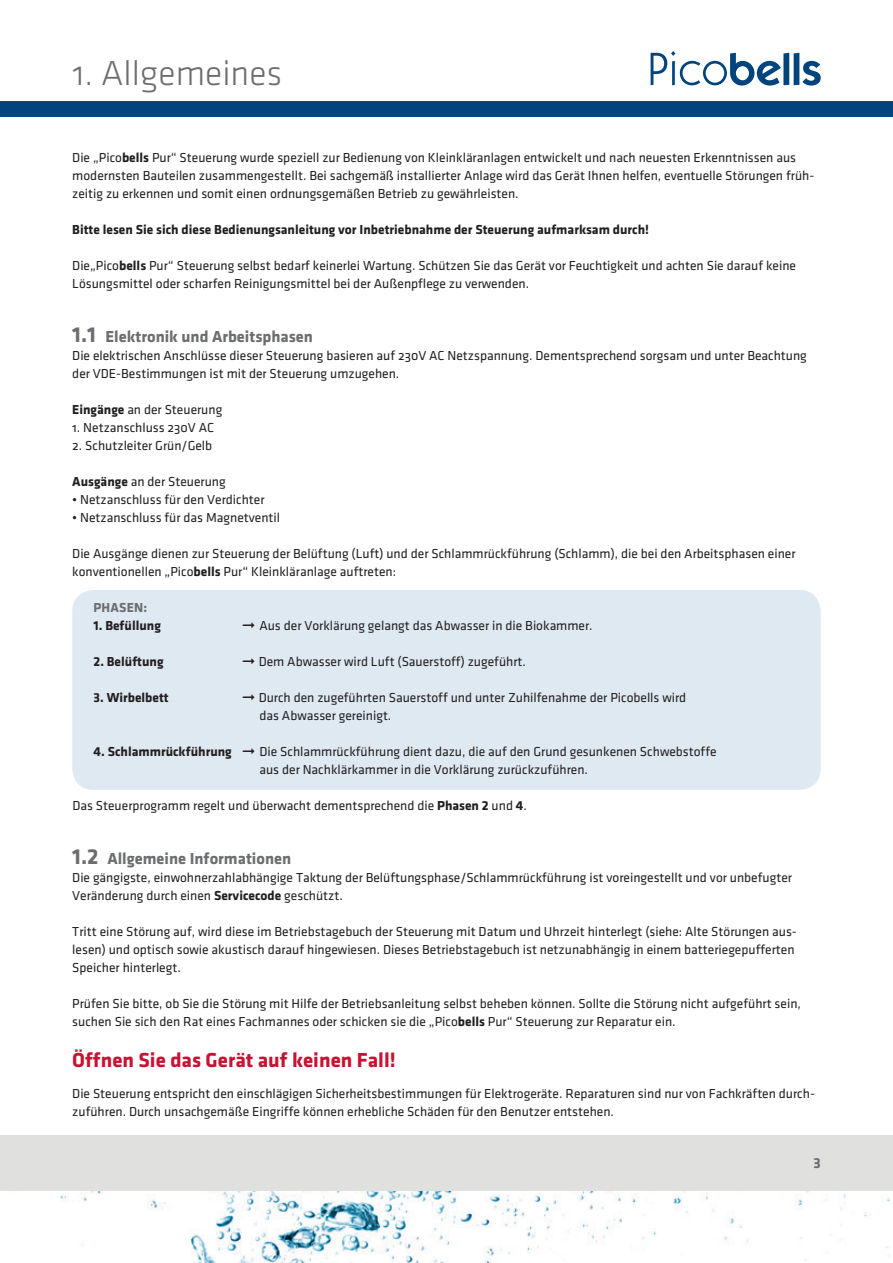
<style>
.page{position:relative;width:893px;height:1263px;background:#fff}
.page>*{position:absolute;margin:0;border:0;box-sizing:border-box;transform-origin:0 0}
.t1{font:36px "Klavika Light OSF";color:#6c6d70}
.t2{font:700 21px "Klavika";color:#c91231}
.t3{font:700 16.5px "Klavika";color:#6c6d70}
.t4{font:700 15px "Klavika";color:#6c6d70}
.t5{font:13.5px/18px "Klavika Regular OSF";color:#231f20}
.t6{font:700 13.5px "Klavika";color:#231f20}
.t7{font:700 13.5px "Klavika";letter-spacing:.015em;color:#6c6d70}
.s1{font-family:"Klavika";font-weight:700}
.s2{font-size:22.5px}
</style>
<div class="page">
<div style="left:72px;top:590px;width:749px;height:200px;background:#dee9f1;border-radius:21px"></div>
<img style="left:60px;top:1191px;width:830px;height:72px">
<div style="left:0;top:1135px;width:893px;height:56px;background:#e0e1df"></div>
<div style="left:0;top:101px;width:893px;height:16px;background:#00447d"></div>
<svg style="left:651px;top:51px;width:170px;height:35px"></svg>
<h1 class="t1" style="left:72px;top:54px;width:211px">1. Allgemeines</h1>
<p class="t5" style="left:72px;top:149px;width:744px">Die „Pico<span class="s1">bells</span> Pur“ Steuerung wurde speziell zur Bedienung von Kleinkläranlagen entwickelt und nach neuesten Erkenntnissen aus modernsten Bauteilen zusammengestellt. Bei sachgemäß installierter Anlage wird das Gerät Ihnen helfen, eventuelle Störungen früh&shy;zeitig zu erkennen und somit einen ordnungsgemäßen Betrieb zu gewährleisten.</p>
<p class="t6" style="left:72px;top:222px;width:578px">Bitte lesen Sie sich diese Bedienungsanleitung vor Inbetriebnahme der Steuerung aufmarksam durch!</p>
<p class="t5" style="left:72px;top:257px;width:725px">Die„Pico<span class="s1">bells</span> Pur“ Steuerung selbst bedarf keinerlei Wartung. Schützen Sie das Gerät vor Feuchtigkeit und achten Sie darauf keine<br>Lösungsmittel oder scharfen Reinigungsmittel bei der Außenpflege zu verwenden.</p>
<p class="t3" style="left:72px;top:327px;width:242px"><span class="s2">1.1</span> Elektronik und Arbeitsphasen</p>
<p class="t5" style="left:72px;top:347px;width:736px">Die elektrischen Anschlüsse dieser Steuerung basieren auf 230V AC Netzspannung. Dementsprechend sorgsam und unter Beachtung der VDE-Bestimmungen ist mit der Steuerung umzugehen.</p>
<p class="t5" style="left:72px;top:401px;width:152px"><span class="s1">Eingänge</span> an der Steuerung</p>
<p class="t5" style="left:72px;top:419px;width:143px">1. Netzanschluss 230V AC</p>
<p class="t5" style="left:72px;top:437px;width:141px">2. Schutzleiter Grün/Gelb</p>
<p class="t5" style="left:72px;top:473px;width:155px"><span class="s1">Ausgänge</span> an der Steuerung</p>
<p class="t5" style="left:72px;top:491px;width:194px">• Netzanschluss für den Verdichter</p>
<p class="t5" style="left:72px;top:509px;width:209px">• Netzanschluss für das Magnetventil</p>
<p class="t5" style="left:72px;top:545px;width:725px">Die Ausgänge dienen zur Steuerung der Belüftung (Luft) und der Schlammrückführung (Schlamm), die bei den Arbeitsphasen einer konventionellen „Pico<span class="s1">bells</span> Pur“ Kleinkläranlage auftreten:</p>
<p class="t7" style="left:94px;top:600px;width:55px">PHASEN:</p>
<p class="t6" style="left:94px;top:618px;width:69px">1. Befüllung</p>
<p class="t5" style="left:242px;top:617px;width:352px">➞ Aus der Vorklärung gelangt das Abwasser in die Biokammer.</p>
<p class="t6" style="left:94px;top:654px;width:72px">2. Belüftung</p>
<p class="t5" style="left:242px;top:653px;width:285px">➞ Dem Abwasser wird Luft (Sauerstoff) zugeführt.</p>
<p class="t6" style="left:94px;top:690px;width:77px">3. Wirbelbett</p>
<p class="t5" style="left:259px;top:689px;width:428px;text-indent:-17px">➞ Durch den zugeführten Sauerstoff und unter Zuhilfenahme der Picobells wird das Abwasser gereinigt.</p>
<p class="t5" style="left:259px;top:743px;width:459px;text-indent:-166px"><span class="s1">4. Schlammrückführung</span> ➞ Die Schlammrückführung dient dazu, die auf den Grund gesunkenen Schwebstoffe aus der Nachklärkammer in die Vorklärung zurückzuführen.</p>
<p class="t5" style="left:72px;top:797px;width:456px">Das Steuerprogramm regelt und überwacht dementsprechend die <span class="s1">Phasen 2</span> und <span class="s1">4</span>.</p>
<p class="t3" style="left:72px;top:849px;width:221px"><span class="s2">1.2</span> Allgemeine Informationen</p>
<p class="t5" style="left:72px;top:869px;width:721px">Die gängigste, einwohnerzahlabhängige Taktung der Belüftungsphase/Schlammrückführung ist voreingestellt und vor unbefugter<br>Veränderung durch einen <span class="s1">Servicecode</span> geschützt.</p>
<p class="t5" style="left:72px;top:923px;width:726px">Tritt eine Störung auf, wird diese im Betriebstagebuch der Steuerung mit Datum und Uhrzeit hinterlegt (siehe: Alte Störungen aus&shy;lesen) und optisch sowie akustisch darauf hingewiesen. Dieses Betriebstagebuch ist netzunabhängig in einem batteriegepufferten<br>Speicher hinterlegt.</p>
<p class="t5" style="left:72px;top:995px;width:730px">Prüfen Sie bitte, ob Sie die Störung mit Hilfe der Betriebsanleitung selbst beheben können. Sollte die Störung nicht aufgeführt sein, suchen Sie sich den Rat eines Fachmannes oder schicken sie die „Pico<span class="s1">bells</span> Pur“ Steuerung zur Reparatur ein.</p>
<h2 class="t2" style="left:72px;top:1048px;width:325px">Öffnen Sie das Gerät auf keinen Fall!</h2>
<p class="t5" style="left:72px;top:1085px;width:744px">Die Steuerung entspricht den einschlägigen Sicherheitsbestimmungen für Elektrogeräte. Reparaturen sind nur von Fachkräften durch&shy;zuführen. Durch unsachgemäße Eingriffe können erhebliche Schäden für den Benutzer entstehen.</p>
<p class="t4" style="left:813px;top:1155px;width:9px">3</p>
</div>
